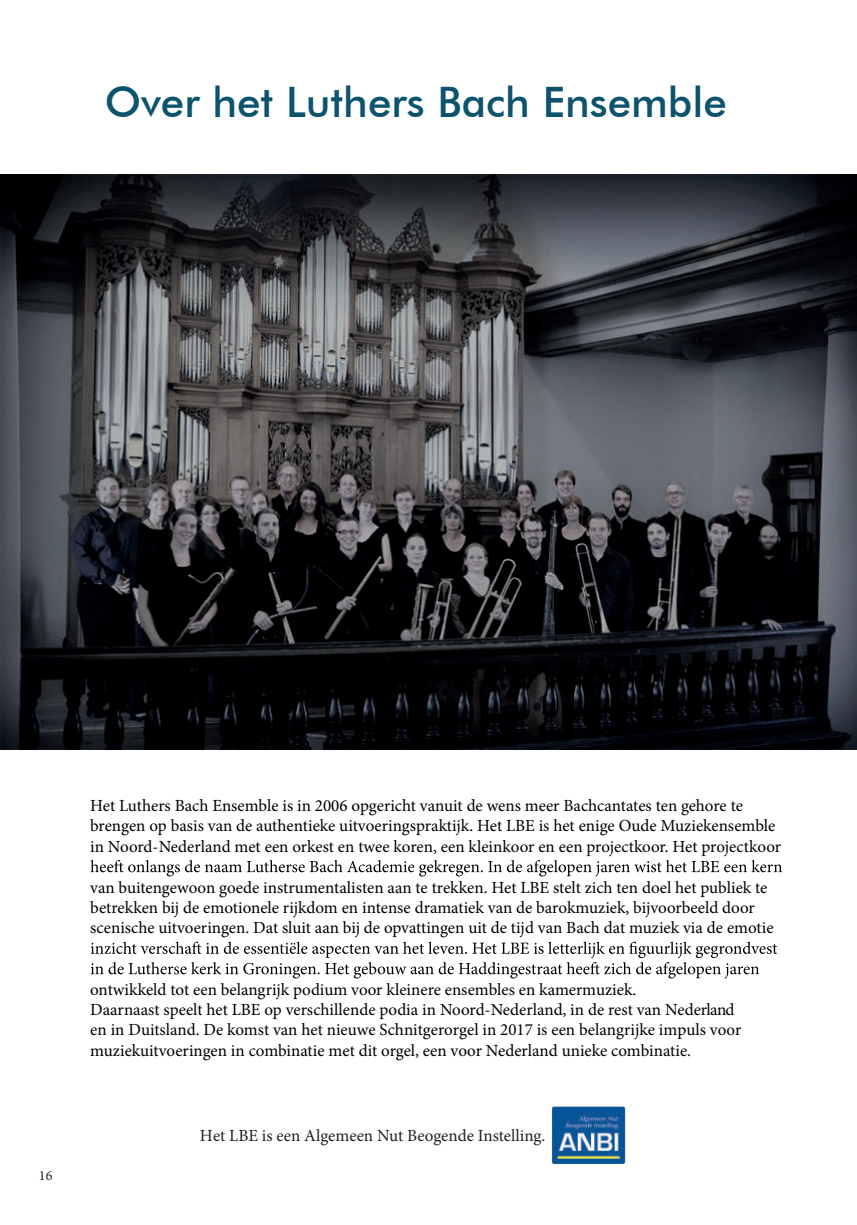
<style>
.page{position:relative;width:857px;height:1225px;background:#fff}
.page>*{position:absolute;margin:0;border:0;box-sizing:border-box;transform-origin:0 0}
.t1{font:500 42px "Futura BT";color:#0d536d}
.t2{font:17px/20.4px "Minion Pro";color:#010106}
.t3{font:17px "Minion Pro";color:#231f20}
.t4{font:14px "Minion Pro";color:#231f20}
</style>
<div class="page">
<img style="left:551px;top:1106px;width:74px;height:58px">
<svg style="left:90px;top:860px;width:691px;height:16px"></svg>
<svg style="left:91px;top:941px;width:685px;height:37px"></svg>
<img style="left:0;top:175px;width:856px;height:574px">
<h1 class="t1" style="left:105px;top:76px;width:623px">Over het Luthers Bach Ensemble</h1>
<p class="t4" style="left:39px;top:1166px;width:15px">16</p>
<p class="t2" style="left:90px;top:795px;width:692px">Het Luthers Bach Ensemble is in 2006 opgericht vanuit de wens meer Bachcantates ten gehore te brengen op basis van de authentieke uitvoeringspraktijk. Het LBE is het enige Oude Muziekensemble in Noord-Nederland met een orkest en twee koren, een kleinkoor en een projectkoor. Het projectkoor</p>
<p class="t2" style="left:90px;top:877px;width:684px">van buitengewoon goede instrumentalisten aan te trekken. Het LBE stelt zich ten doel het publiek te betrekken bij de emotionele rijkdom en intense dramatiek van de barokmuziek, bijvoorbeeld door scenische uitvoeringen. Dat sluit aan bij de opvattingen uit de tijd van Bach dat muziek via de emotie</p>
<p class="t2" style="left:90px;top:979px;width:652px">ontwikkeld tot een belangrijk podium voor kleinere ensembles en kamermuziek.<br>Daarnaast speelt het LBE op verschillende podia in Noord-Nederland, in de rest van Nederland en in Duitsland. De komst van het nieuwe Schnitgerorgel in 2017 is een belangrijke impuls voor muziekuitvoeringen in combinatie met dit orgel, een voor Nederland unieke combinatie.</p>
<p class="t3" style="left:200px;top:1124px;width:347px">Het LBE is een Algemeen Nut Beogende Instelling.</p>
</div>
